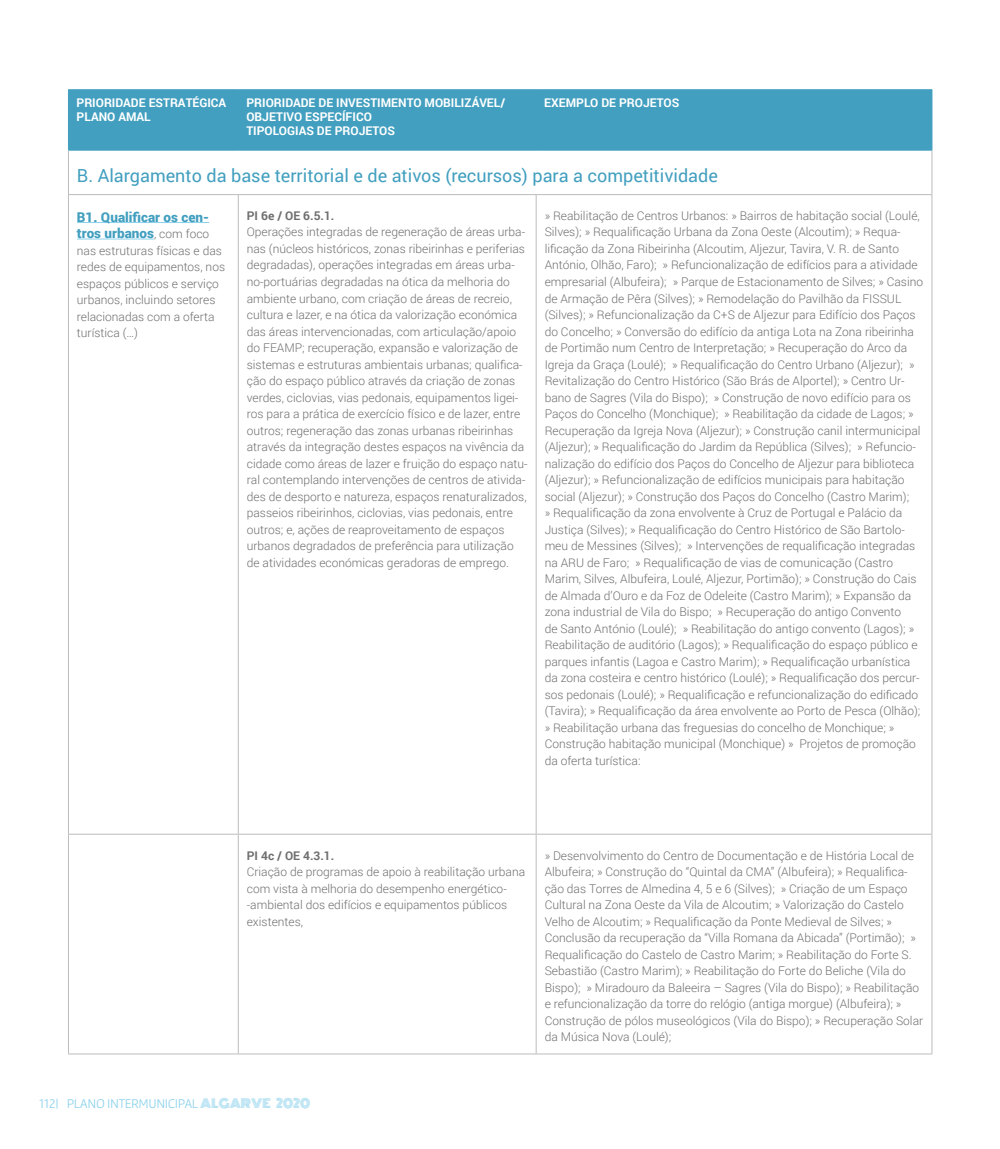
<style>
.page{position:relative;width:1000px;height:1149px;background:#fff}
.page>*{position:absolute;margin:0;border:0;box-sizing:border-box;transform-origin:0 0}
.t1{font:18px "Roboto";color:#429fbf}
.t2{font:900 13.5px/16.5px "Roboto";color:#429fbf}
.t3{font:13.5px "Gafata";letter-spacing:-.03em;color:#8ed2ec}
.t4{font:300 12px/16.5px "Roboto";color:#706f6f}
.t5{font:700 12px/14.4px "Roboto";color:#fff}
.t6{font:700 12px "Roboto";color:#706f6f}
.s1{font-weight:300;font-size:12px;color:#706f6f}
.s2{font-family:"Monoton";font-size:12px}
</style>
<div class="page">
<div style="left:69px;top:90px;width:862px;height:60px;background:#429fbf"></div>
<hr style="left:931px;top:90px;width:1px;height:60px;background:#429fbf">
<hr style="left:931px;top:195px;width:1px;height:638px;background:#bcbcbc">
<hr style="left:68px;top:833px;width:170px;height:1px;background:#bcbcbc">
<hr style="left:68px;top:1053px;width:170px;height:1px;background:#bcbcbc">
<hr style="left:536px;top:1053px;width:396px;height:1px;background:#bcbcbc">
<hr style="left:68px;top:89px;width:170px;height:1px;background:#429fbf">
<hr style="left:68px;top:90px;width:1px;height:60px;background:#429fbf">
<hr style="left:536px;top:89px;width:396px;height:1px;background:#429fbf">
<hr style="left:68px;top:150px;width:170px;height:1px;background:#429fbf">
<hr style="left:536px;top:150px;width:396px;height:1px;background:#429fbf">
<hr style="left:68px;top:195px;width:1px;height:638px;background:#bcbcbc">
<hr style="left:68px;top:834px;width:1px;height:219px;background:#bcbcbc">
<hr style="left:68px;top:150px;width:1px;height:44px;background:#bcbcbc">
<hr style="left:931px;top:150px;width:1px;height:44px;background:#bcbcbc">
<hr style="left:68px;top:194px;width:170px;height:1px;background:#bcbcbc">
<hr style="left:536px;top:194px;width:396px;height:1px;background:#bcbcbc">
<hr style="left:536px;top:833px;width:396px;height:1px;background:#bcbcbc">
<hr style="left:931px;top:834px;width:1px;height:219px;background:#bcbcbc">
<hr style="left:238px;top:89px;width:298px;height:1px;background:#429fbf">
<hr style="left:238px;top:90px;width:1px;height:60px;background:#429fbf">
<hr style="left:535px;top:90px;width:1px;height:60px;background:#429fbf">
<hr style="left:238px;top:150px;width:298px;height:1px;background:#429fbf">
<hr style="left:238px;top:194px;width:298px;height:1px;background:#bcbcbc">
<hr style="left:238px;top:195px;width:1px;height:638px;background:#bcbcbc">
<hr style="left:535px;top:195px;width:1px;height:638px;background:#bcbcbc">
<hr style="left:238px;top:833px;width:298px;height:1px;background:#bcbcbc">
<hr style="left:238px;top:834px;width:1px;height:219px;background:#bcbcbc">
<hr style="left:535px;top:834px;width:1px;height:219px;background:#bcbcbc">
<hr style="left:238px;top:1053px;width:298px;height:1px;background:#bcbcbc">
<hr style="left:77px;top:222px;width:132px;height:1px;background:#8ed2ec">
<hr style="left:77px;top:238px;width:77px;height:1px;background:#8ed2ec">
<p class="t5" style="left:77px;top:95px;width:151px">PRIORIDADE ESTRATÉGICA<br>PLANO AMAL</p>
<p class="t5" style="left:246px;top:95px;width:260px">PRIORIDADE DE INVESTIMENTO MOBILIZÁVEL/<br>OBJETIVO ESPECÍFICO<br>TIPOLOGIAS DE PROJETOS</p>
<p class="t5" style="left:544px;top:95px;width:137px">EXEMPLO DE PROJETOS</p>
<h1 class="t1" style="left:77px;top:163px;width:642px">B. Alargamento da base territorial e de ativos (recursos) para a competitividade</h1>
<p class="t2" style="left:77px;top:208px;width:134px">B1. Qualificar os cen&shy;tros urbanos<span class="s1">, com foco</span></p>
<p class="t4" style="left:77px;top:241px;width:150px">nas estruturas físicas e das redes de equipamentos, nos espaços públicos e serviço urbanos, incluindo setores relacionadas com a oferta turística (…)</p>
<p class="t4" style="left:544px;top:207px;width:380px">» Reabilitação de Centros Urbanos: » Bairros de habitação social (Loulé, Silves); » Requalificação Urbana da Zona Oeste (Alcoutim); » Requa&shy;lificação da Zona Ribeirinha (Alcoutim, Aljezur, Tavira, V. R. de Santo António, Olhão, Faro); » Refuncionalização de edifícios para a atividade empresarial (Albufeira); » Parque de Estacionamento de Silves; » Casino de Armação de Pêra (Silves); » Remodelação do Pavilhão da FISSUL (Silves); » Refuncionalização da C+S de Aljezur para Edifício dos Paços do Concelho; » Conversão do edifício da antiga Lota na Zona ribeirinha de Portimão num Centro de Interpretação; » Recuperação do Arco da Igreja da Graça (Loulé); » Requalificação do Centro Urbano (Aljezur); » Revitalização do Centro Histórico (São Brás de Alportel); » Centro Ur&shy;bano de Sagres (Vila do Bispo); » Construção de novo edifício para os Paços do Concelho (Monchique); » Reabilitação da cidade de Lagos; » Recuperação da Igreja Nova (Aljezur); » Construção canil intermunicipal (Aljezur); » Requalificação do Jardim da República (Silves); » Refuncio&shy;nalização do edifício dos Paços do Concelho de Aljezur para biblioteca (Aljezur); » Refuncionalização de edifícios municipais para habitação social (Aljezur); » Construção dos Paços do Concelho (Castro Marim);<br>» Requalificação da zona envolvente à Cruz de Portugal e Palácio da Justiça (Silves); » Requalificação do Centro Histórico de São Bartolo&shy;meu de Messines (Silves); » Intervenções de requalificação integradas na ARU de Faro; » Requalificação de vias de comunicação (Castro Marim, Silves, Albufeira, Loulé, Aljezur, Portimão); » Construção do Cais de Almada d’Ouro e da Foz de Odeleite (Castro Marim); » Expansão da zona industrial de Vila do Bispo; » Recuperação do antigo Convento<br>de Santo António (Loulé); » Reabilitação do antigo convento (Lagos); » Reabilitação de auditório (Lagos); » Requalificação do espaço público e parques infantis (Lagoa e Castro Marim); » Requalificação urbanística da zona costeira e centro histórico (Loulé); » Requalificação dos percur&shy;sos pedonais (Loulé); » Requalificação e refuncionalização do edificado (Tavira); » Requalificação da área envolvente ao Porto de Pesca (Olhão); » Reabilitação urbana das freguesias do concelho de Monchique; » Construção habitação municipal (Monchique) » Projetos de promoção da oferta turística:</p>
<p class="t6" style="left:247px;top:207px;width:89px">PI 6e / OE 6.5.1.</p>
<p class="t4" style="left:247px;top:223px;width:282px">Operações integradas de regeneração de áreas urba&shy;nas (núcleos históricos, zonas ribeirinhas e periferias degradadas), operações integradas em áreas urba&shy;no-portuárias degradadas na ótica da melhoria do ambiente urbano, com criação de áreas de recreio, cultura e lazer, e na ótica da valorização económica das áreas intervencionadas, com articulação/apoio do FEAMP; recuperação, expansão e valorização de sistemas e estruturas ambientais urbanas; qualifica&shy;ção do espaço público através da criação de zonas verdes, ciclovias, vias pedonais, equipamentos ligei&shy;ros para a prática de exercício físico e de lazer, entre outros; regeneração das zonas urbanas ribeirinhas através da integração destes espaços na vivência da cidade como áreas de lazer e fruição do espaço natu&shy;ral contemplando intervenções de centros de ativida&shy;des de desporto e natureza, espaços renaturalizados, passeios ribeirinhos, ciclovias, vias pedonais, entre outros; e, ações de reaproveitamento de espaços urbanos degradados de preferência para utilização de atividades económicas geradoras de emprego.</p>
<p class="t6" style="left:247px;top:846px;width:89px">PI 4c / OE 4.3.1.</p>
<p class="t4" style="left:247px;top:862px;width:280px">Criação de programas de apoio à reabilitação urbana com vista à melhoria do desempenho energético--ambiental dos edifícios e equipamentos públicos existentes,</p>
<p class="t4" style="left:544px;top:846px;width:380px">» Desenvolvimento do Centro de Documentação e de História Local de Albufeira; » Construção do “Quintal da CMA” (Albufeira); » Requalifica&shy;ção das Torres de Almedina 4, 5 e 6 (Silves); » Criação de um Espaço Cultural na Zona Oeste da Vila de Alcoutim; » Valorização do Castelo Velho de Alcoutim; » Requalificação da Ponte Medieval de Silves; » Conclusão da recuperação da “Villa Romana da Abicada” (Portimão); » Requalificação do Castelo de Castro Marim; » Reabilitação do Forte S.<br>Sebastião (Castro Marim); » Reabilitação do Forte do Beliche (Vila do Bispo); » Miradouro da Baleeira – Sagres (Vila do Bispo); » Reabilitação e refuncionalização da torre do relógio (antiga morgue) (Albufeira); » Construção de pólos museológicos (Vila do Bispo); » Recuperação Solar da Música Nova (Loulé);</p>
<p class="t3" style="left:39px;top:1095px;width:272px">112| PLANO INTERMUNICIPAL <span class="s2">ALGARVE 2020</span></p>
</div>
